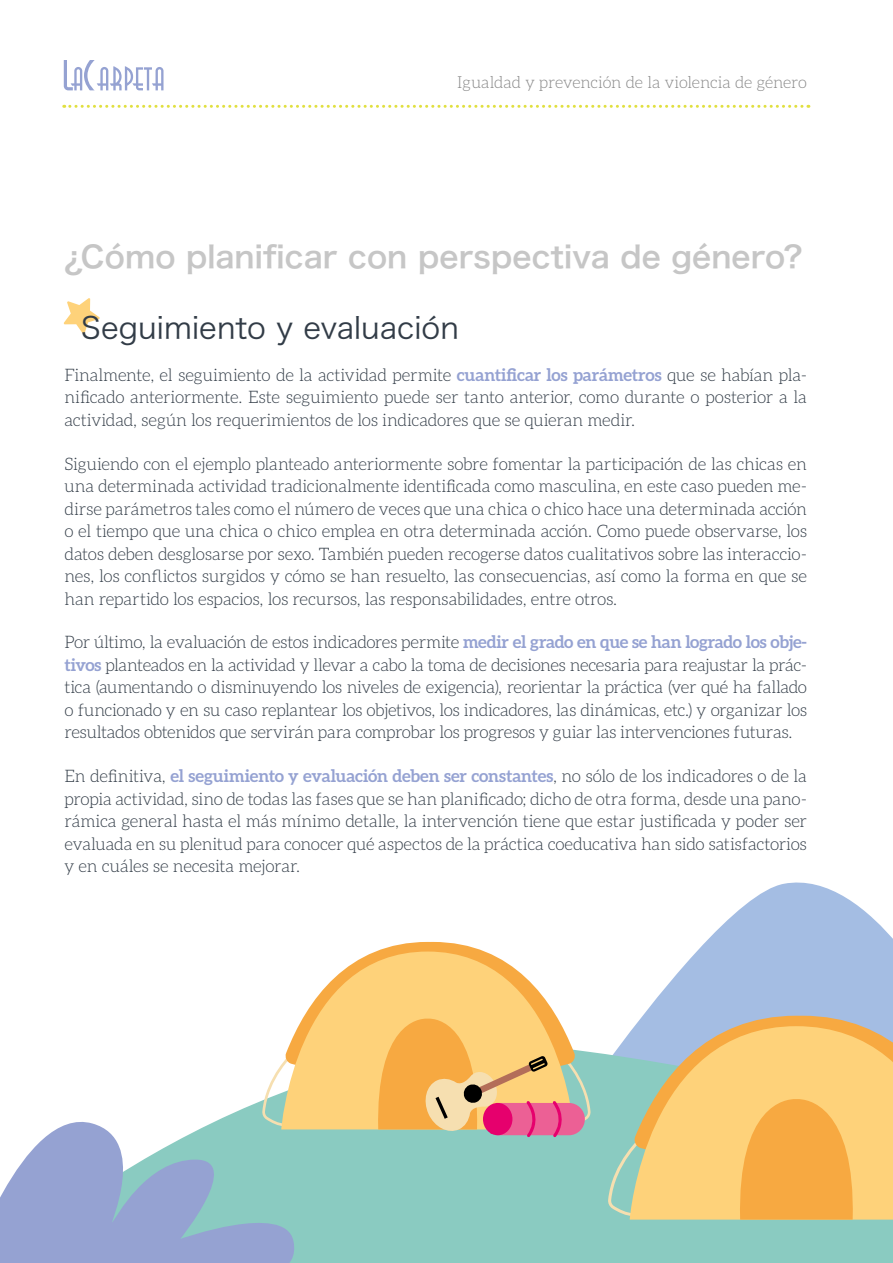
<style>
.page{position:relative;width:893px;height:1263px;background:#fff}
.page>*{position:absolute;margin:0;border:0;box-sizing:border-box;transform-origin:0 0}
.t1{font:30px "Hiragino Sans W6";letter-spacing:.005em;color:#c6c6c6}
.t2{font:30px "Hiragino Sans W3";color:#323c47}
.t3{font:300 17.25px/22.5px "Aleo";letter-spacing:-.015em;color:#323c47;text-align:justify}
.t4{font:300 16.5px "Aleo";letter-spacing:-.01em;color:#878787}
.s1{font-weight:700;color:#95a2d2}
</style>
<div class="page">
<svg style="left:64px;top:60px;width:99px;height:30px"></svg>
<svg style="left:64px;top:105px;width:745px;height:3px"></svg>
<svg style="left:642px;top:882px;width:251px;height:134px;fill:#a4bde3"></svg>
<div style="left:256px;top:1052px;width:637px;height:211px;background:#8acbc1"></div>
<svg style="left:0;top:1103px;width:300px;height:160px;fill:#95a2d2"></svg>
<svg style="left:63px;top:298px;width:37px;height:36px"></svg>
<svg style="left:262px;top:942px;width:329px;height:195px"></svg>
<svg style="left:608px;top:1016px;width:285px;height:203px"></svg>
<p class="t4" style="left:457px;top:74px;width:351px">Igualdad y prevención de la violencia de género</p>
<h1 class="t1" style="left:64px;top:229px;width:739px">¿Cómo planificar con perspectiva de género?</h1>
<h1 class="t2" style="left:81px;top:301px;width:380px">Seguimiento y evaluación</h1>
<p class="t3" style="left:65px;top:363px;width:744px">Finalmente, el seguimiento de la actividad permite <span class="s1">cuantificar los parámetros</span> que se habían pla&shy;nificado anteriormente. Este seguimiento puede ser tanto anterior, como durante o posterior a la actividad, según los requerimientos de los indicadores que se quieran medir.</p>
<p class="t3" style="left:65px;top:452px;width:744px">Siguiendo con el ejemplo planteado anteriormente sobre fomentar la participación de las chicas en una determinada actividad tradicionalmente identificada como masculina, en este caso pueden me&shy;dirse parámetros tales como el número de veces que una chica o chico hace una determinada acción o el tiempo que una chica o chico emplea en otra determinada acción. Como puede observarse, los datos deben desglosarse por sexo. También pueden recogerse datos cualitativos sobre las interaccio&shy;nes, los conflictos surgidos y cómo se han resuelto, las consecuencias, así como la forma en que se han repartido los espacios, los recursos, las responsabilidades, entre otros.</p>
<p class="t3" style="left:65px;top:631px;width:744px">Por último, la evaluación de estos indicadores permite <span class="s1">medir el grado en que se han logrado los obje&shy;tivos</span> planteados en la actividad y llevar a cabo la toma de decisiones necesaria para reajustar la prác&shy;tica (aumentando o disminuyendo los niveles de exigencia), reorientar la práctica (ver qué ha fallado o funcionado y en su caso replantear los objetivos, los indicadores, las dinámicas, etc.) y organizar los resultados obtenidos que servirán para comprobar los progresos y guiar las intervenciones futuras.</p>
<p class="t3" style="left:65px;top:765px;width:744px">En definitiva, <span class="s1">el seguimiento y evaluación deben ser constantes</span>, no sólo de los indicadores o de la propia actividad, sino de todas las fases que se han planificado; dicho de otra forma, desde una pano&shy;rámica general hasta el más mínimo detalle, la intervención tiene que estar justificada y poder ser evaluada en su plenitud para conocer qué aspectos de la práctica coeducativa han sido satisfactorios y en cuáles se necesita mejorar.</p>
</div>
